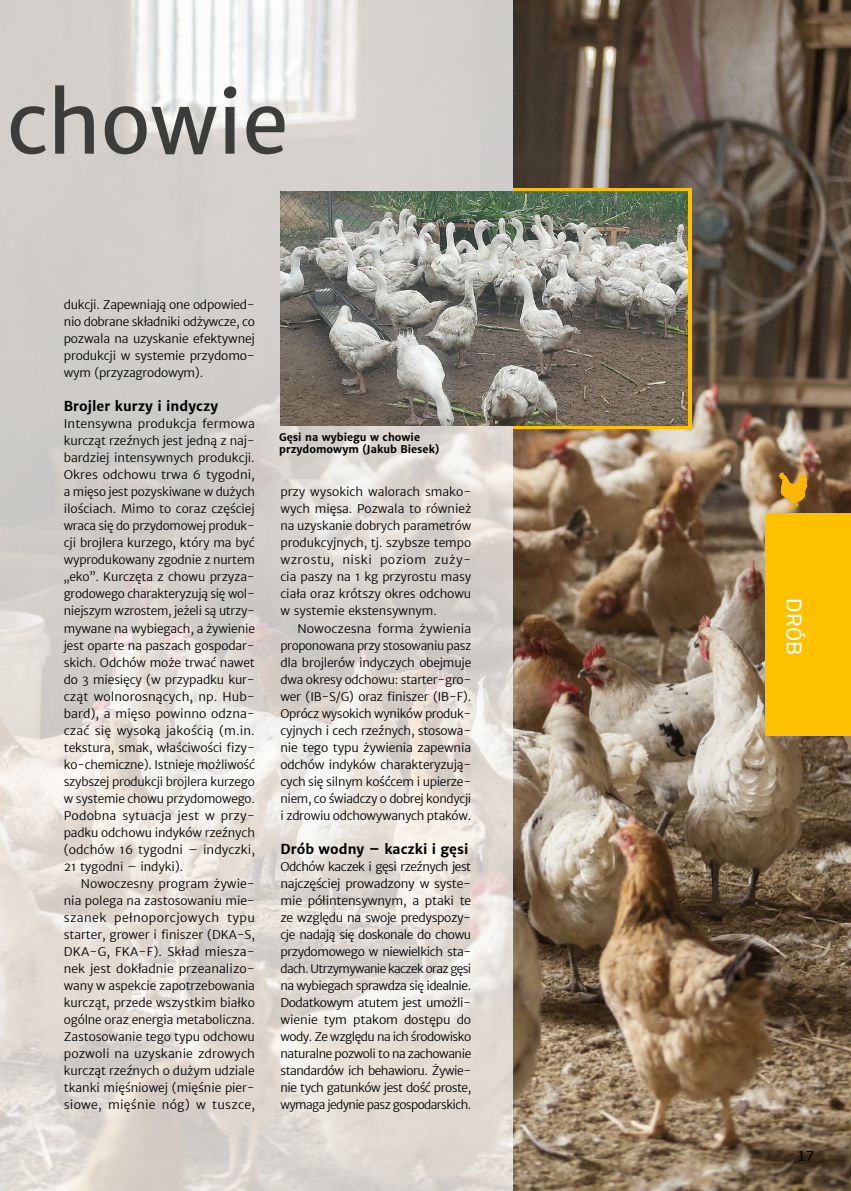
<style>
.page{position:relative;width:851px;height:1191px;background:#fff}
.page>*{position:absolute;margin:0;border:0;box-sizing:border-box;transform-origin:0 0}
.t1{font:84px "Merriweather Sans";color:#3c3c3b}
.t2{font:21px "Rubik";color:#fff}
.t3{font:15px "PF Beau Sans Pro";color:#000}
.t4{font:700 13.5px "Merriweather Sans";color:#000}
.t5{font:300 12px/17px "Merriweather Sans";letter-spacing:-.015em;color:#000;text-align:justify}
.t6{font:700 10.5px/12.6px "Merriweather Sans";color:#000}
</style>
<div class="page">
<img style="left:0;top:0;width:513px;height:1191px">
<img style="left:513px;top:0;width:337px;height:1191px">
<svg style="left:778px;top:472px;width:29px;height:37px"></svg>
<div style="left:765px;top:513px;width:85px;height:223px;background:#fdc100"></div>
<svg style="left:513px;top:188px;width:179px;height:240px;background:#d9ae17"></svg>
<img style="left:280px;top:192px;width:407px;height:233px">
<h1 class="t1" style="left:7px;top:72px;width:283px">chowie</h1>
<p class="t5" style="left:64px;top:296px;width:192px">dukcji. Zapewniają one odpowied&shy;nio dobrane składniki odżywcze, co pozwala na uzyskanie efektywnej produkcji w systemie przydomo&shy;wym (przyzagrodowym).</p>
<p class="t4" style="left:64px;top:398px;width:156px">Brojler kurzy i indyczy</p>
<p class="t5" style="left:64px;top:416px;width:193px">Intensywna produkcja fermowa kurcząt rzeźnych jest jedną z naj&shy;bardziej intensywnych produkcji.<br>Okres odchowu trwa 6 tygodni, a mięso jest pozyskiwane w dużych ilościach. Mimo to coraz częściej wraca się do przydomowej produk&shy;cji brojlera kurzego, który ma być wyprodukowany zgodnie z nurtem „eko”. Kurczęta z chowu przyza&shy;grodowego charakteryzują się wol&shy;niejszym wzrostem, jeżeli są utrzy&shy;mywane na wybiegach, a żywienie jest oparte na paszach gospodar&shy;skich. Odchów może trwać nawet do 3 miesięcy (w przypadku kur&shy;cząt wolnorosnących, np. Hub&shy;bard), a mięso powinno odzna&shy;czać się wysoką jakością (m.in. tekstura, smak, właściwości fizy&shy;ko-chemiczne). Istnieje możliwość szybszej produkcji brojlera kurzego w systemie chowu przydomowego.<br>Podobna sytuacja jest w przy&shy;padku odchowu indyków rzeźnych (odchów 16 tygodni – indyczki, 21 tygodni – indyki).</p>
<p class="t5" style="left:64px;top:875px;width:193px;text-indent:17px">Nowoczesny program żywie&shy;nia polega na zastosowaniu mie&shy;szanek pełnoporcjowych typu starter, grower i finiszer (DKA-S, DKA-G, FKA-F). Skład miesza&shy;nek jest dokładnie przeanalizo&shy;wany w aspekcie zapotrzebowania kurcząt, przede wszystkim białko ogólne oraz energia metaboliczna.<br>Zastosowanie tego typu odchowu pozwoli na uzyskanie zdrowych kurcząt rzeźnych o dużym udziale tkanki mięśniowej (mięśnie pier&shy;siowe, mięśnie nóg) w tuszce,</p>
<p class="t6" style="left:279px;top:431px;width:162px">Gęsi na wybiegu w chowie przydomowym (Jakub Biesek)</p>
<p class="t5" style="left:280px;top:484px;width:192px">przy wysokich walorach smako&shy;wych mięsa. Pozwala to również na uzyskanie dobrych parametrów produkcyjnych, tj. szybsze tempo wzrostu, niski poziom zuży&shy;cia paszy na 1 kg przyrostu masy ciała oraz krótszy okres odchowu w systemie ekstensywnym.</p>
<p class="t5" style="left:280px;top:620px;width:192px;text-indent:17px">Nowoczesna forma żywienia proponowana przy stosowaniu pasz dla brojlerów indyczych obejmuje dwa okresy odchowu: starter-gro&shy;wer (IB-S/G) oraz finiszer (IB-F).<br>Oprócz wysokich wyników produk&shy;cyjnych i cech rzeźnych, stosowa&shy;nie tego typu żywienia zapewnia odchów indyków charakteryzują&shy;cych się silnym kośćcem i upierze&shy;niem, co świadczy o dobrej kondycji i zdrowiu odchowywanych ptaków.</p>
<p class="t4" style="left:280px;top:840px;width:189px">Drób wodny – kaczki i gęsi</p>
<p class="t5" style="left:280px;top:858px;width:192px">Odchów kaczek i gęsi rzeźnych jest najczęściej prowadzony w syste&shy;mie półintensywnym, a ptaki te ze względu na swoje predyspozy&shy;cje nadają się doskonale do chowu przydomowego w niewielkich sta&shy;dach. Utrzymywanie kaczek oraz gęsi na wybiegach sprawdza się idealnie.<br>Dodatkowym atutem jest umożli&shy;wienie tym ptakom dostępu do wody. Ze względu na ich środowisko naturalne pozwoli to na zachowanie standardów ich behawioru. Żywie&shy;nie tych gatunków jest dość proste, wymaga jedynie pasz gospodarskich.</p>
<h2 class="t2" style="left:805px;top:598px;width:58px;rotate:90deg">DRÓB</h2>
<p class="t3" style="left:797px;top:1147px;width:19px">17</p>
</div>
